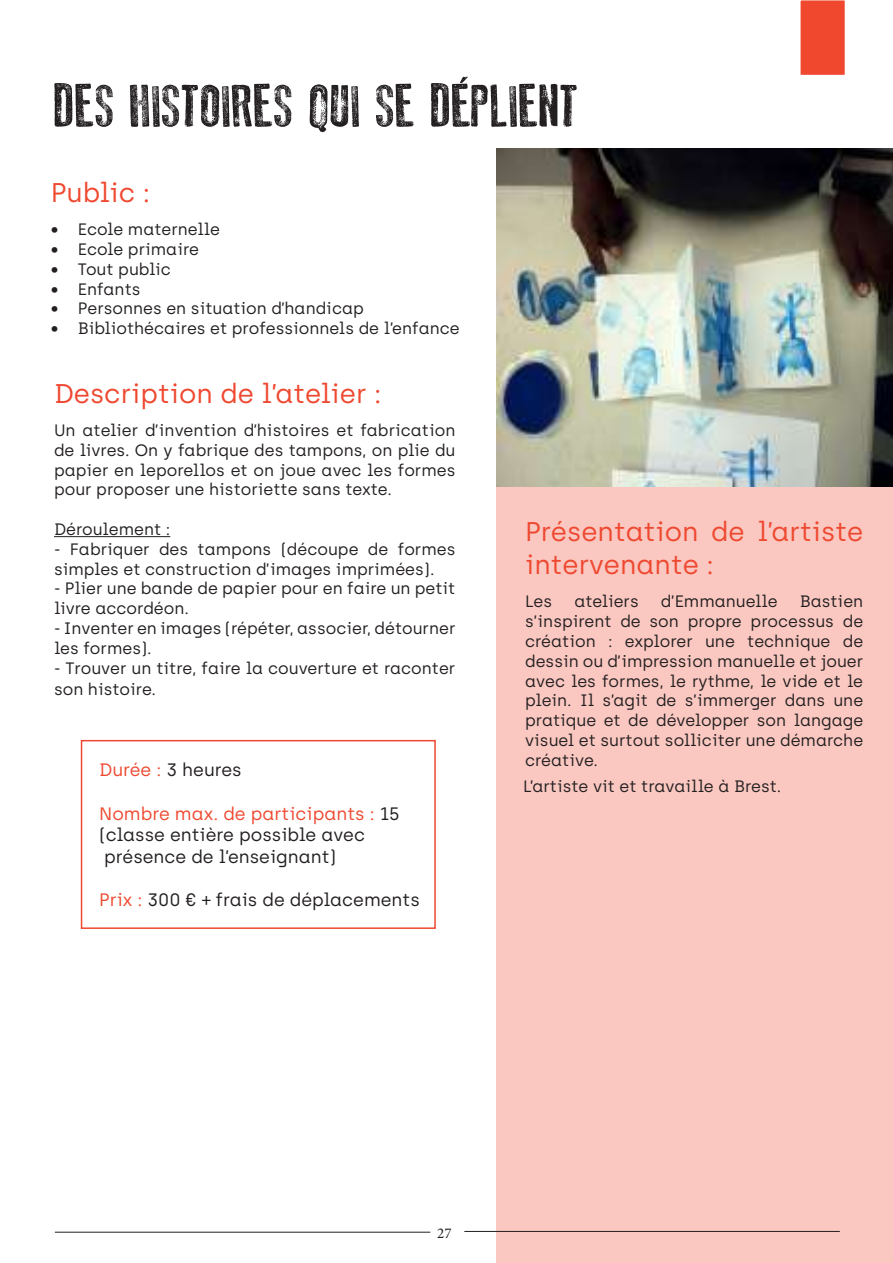
<style>
.page{position:relative;width:893px;height:1263px;background:#fff}
.page>*{position:absolute;margin:0;border:0;box-sizing:border-box;transform-origin:0 0}
.t1{font:60px "Old Press";color:#231f20}
.t2{font:27px/33px "Archia";color:#ef4830}
.t3{font:18px/21.6px "Archia";color:#231f20}
.t4{font:16.5px/19.8px "Archia";color:#231f20}
.t5{font:15px "Minion Pro";color:#231f20}
.s1{color:#ef4830}
</style>
<div class="page">
<div style="left:496px;top:200px;width:397px;height:1063px;background:#fac8c1"></div>
<img style="left:496px;top:149px;width:397px;height:338px">
<hr style="left:54px;top:536px;width:116px;height:1px;background:#231f20">
<div style="left:800px;top:0;width:45px;height:75px;background:#ef482f"></div>
<div style="left:81px;top:740px;width:355px;height:189px;border:2px solid #ef4830"></div>
<hr style="left:55px;top:1232px;width:375px;height:1px;background:#231f20">
<hr style="left:464px;top:1231px;width:376px;height:1px;background:#231f20">
<h1 class="t1" style="left:54px;top:72px;width:527px">DES HISTOIRES QUI SE DÉPLIENT</h1>
<h2 class="t2" style="left:51px;top:176px;width:101px">Public :</h2>
<p class="t4" style="left:51px;top:219px;width:171px">• Ecole maternelle</p>
<p class="t4" style="left:51px;top:239px;width:150px">• Ecole primaire</p>
<p class="t4" style="left:51px;top:259px;width:122px">• Tout public</p>
<p class="t4" style="left:51px;top:279px;width:91px">• Enfants</p>
<p class="t4" style="left:51px;top:299px;width:315px">• Personnes en situation d’handicap</p>
<p class="t4" style="left:51px;top:318px;width:410px">• Bibliothécaires et professionnels de l’enfance</p>
<h2 class="t2" style="left:54px;top:377px;width:329px">Description de l’atelier :</h2>
<p class="t4" style="left:54px;top:420px;width:403px;text-align:justify">Un atelier d’invention d’histoires et fabrication de livres. On y fabrique des tampons, on plie du papier en leporellos et on joue avec les formes pour proposer une historiette sans texte.</p>
<p class="t4" style="left:54px;top:519px;width:118px">Déroulement :</p>
<p class="t4" style="left:54px;top:539px;width:403px">- Fabriquer des tampons (découpe de formes simples et construction d’images imprimées).</p>
<p class="t4" style="left:54px;top:579px;width:403px">- Plier une bande de papier pour en faire un petit livre accordéon.</p>
<p class="t4" style="left:54px;top:618px;width:403px">- Inventer en images (répéter, associer, détourner les formes).</p>
<p class="t4" style="left:54px;top:657px;width:403px;line-height:21.6px">- Trouver un titre, faire la couverture et raconter son histoire.</p>
<p class="t3" style="left:99px;top:759px;width:144px"><span class="s1">Durée :</span> 3 heures</p>
<p class="t3" style="left:99px;top:802px;width:302px"><span class="s1">Nombre max. de participants :</span> 15 (classe entière possible avec présence de l’enseignant)</p>
<p class="t3" style="left:99px;top:889px;width:322px"><span class="s1">Prix :</span> 300 € + frais de déplacements</p>
<h2 class="t2" style="left:525px;top:515px;width:340px">Présentation de l’artiste intervenante :</h2>
<p class="t4" style="left:525px;top:592px;width:29px">Les</p>
<p class="t4" style="left:574px;top:592px;width:66px">ateliers</p>
<p class="t4" style="left:661px;top:592px;width:118px">d’Emmanuelle</p>
<p class="t4" style="left:525px;top:592px;width:340px;text-align:justify;text-indent:275px">Bastien s’inspirent de son propre processus de création : explorer une technique de dessin ou d’impression manuelle et jouer avec les formes, le rythme, le vide et le plein. Il s’agit de s’immerger dans une pratique et de développer son langage visuel et surtout solliciter une démarche créative.</p>
<p class="t4" style="left:523px;top:777px;width:260px">L’artiste vit et travaille à Brest.</p>
<p class="t5" style="left:437px;top:1223px;width:16px">27</p>
</div>
